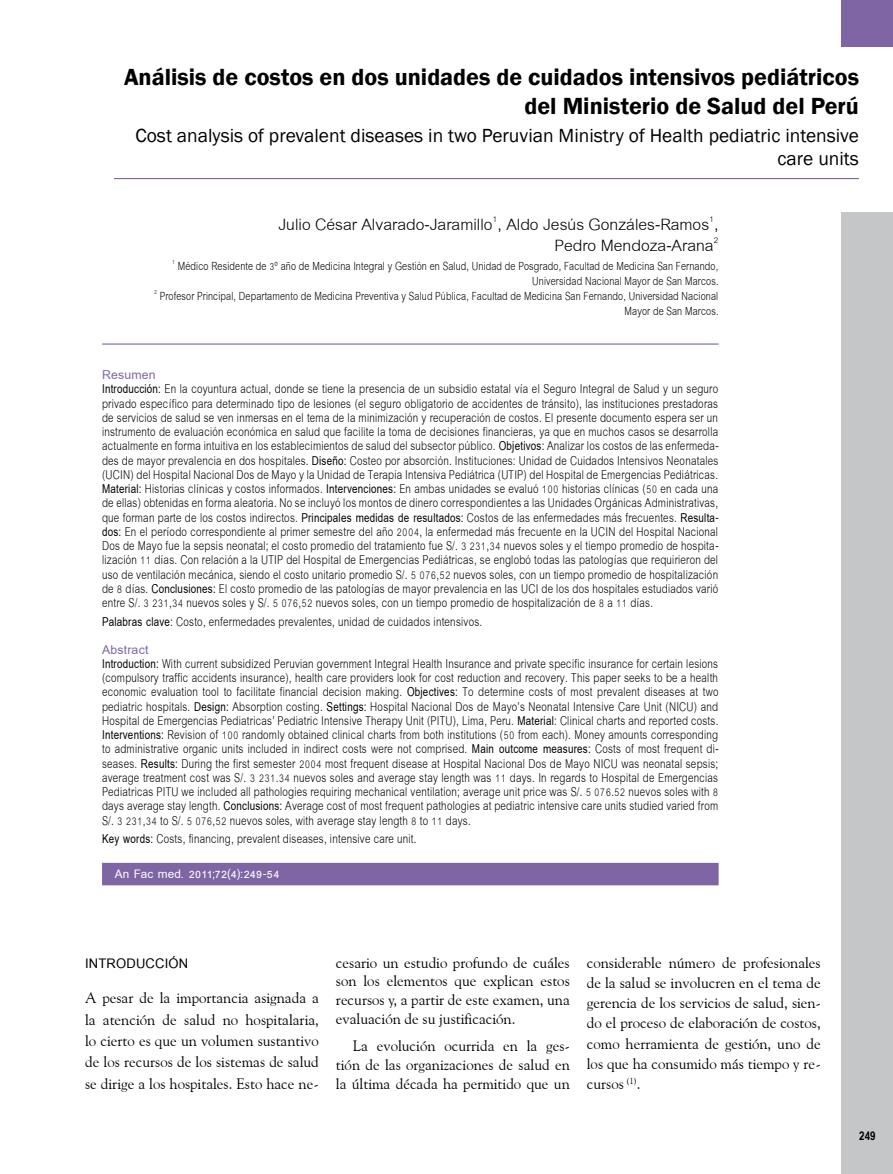
<style>
.page{position:relative;width:893px;height:1174px;background:#fff}
.page>*{position:absolute;margin:0;border:0;box-sizing:border-box;transform-origin:0 0}
.t1{font:600 24px/28.8px "Franklin Gothic";color:#000;text-align:right}
.t2{font:24px/21px "Cordia UPC";color:#000;text-align:right}
.t3{font:700 20.25px "Cordia UPC";letter-spacing:.01em;color:#000}
.t4{font:19.5px/23.4px "Franklin Gothic";color:#000;text-align:right}
.t5{font:18.75px/14.2px "Cordia UPC";letter-spacing:.015em;color:#000;scale:.8 1}
.t6{font:700 18px "Cordia UPC";letter-spacing:-.01em;color:#fff}
.t7{font:17.25px/15px "Cordia UPC";letter-spacing:.01em;color:#000;text-align:right;scale:.8 1}
.t8{font:15px/20.2px "Goudy Old Style BT";color:#000;text-align:justify}
.t9{font:700 12px "Arial Narrow";color:#000}
.s1{font-weight:700;color:#7f65a4}
.s2{font-weight:700}
</style>
<div class="page">
<div style="left:842px;top:0;width:51px;height:47px;background:#7f65a4"></div>
<div style="left:842px;top:213px;width:51px;height:961px;background:#c5c6c8"></div>
<hr style="left:114px;top:178px;width:745px;height:1px;background:#7f65a4">
<hr style="left:102px;top:343px;width:617px;height:1px;background:#7f65a4">
<div style="left:102px;top:863px;width:617px;height:22px;background:#7f65a4"></div>
<p class="t1" style="left:124px;top:63px;width:736px">Análisis de costos en dos unidades de cuidados intensivos pediátricos del Ministerio de Salud del Perú</p>
<p class="t4" style="left:136px;top:124px;width:725px">Cost analysis of prevalent diseases in two Peruvian Ministry of Health pediatric intensive care units</p>
<p class="t2" style="left:278px;top:214px;width:442px">Julio César Alvarado-Jaramillo<sup>1</sup>, Aldo Jesús Gonzáles-Ramos<sup>1</sup>,<br>Pedro Mendoza-Arana<sup>2</sup></p>
<p class="t7" style="left:154px;top:259px;width:707px"><sup>1</sup> Médico Residente de 3º año de Medicina Integral y Gestión en Salud, Unidad de Posgrado, Facultad de Medicina San Fernando, Universidad Nacional Mayor de San Marcos.<br><sup>2</sup> Profesor Principal, Departamento de Medicina Preventiva y Salud Pública, Facultad de Medicina San Fernando, Universidad Nacional Mayor de San Marcos.</p>
<p class="t5" style="left:102px;top:368px;width:772px"><span class="s1">Resumen<br></span><span class="s2">Introducción:</span> En la coyuntura actual, donde se tiene la presencia de un subsidio estatal vía el Seguro Integral de Salud y un seguro privado específico para determinado tipo de lesiones (el seguro obligatorio de accidentes de tránsito), las instituciones prestadoras de servicios de salud se ven inmersas en el tema de la minimización y recuperación de costos. El presente documento espera ser un instrumento de evaluación económica en salud que facilite la toma de decisiones financieras, ya que en muchos casos se desarrolla actualmente en forma intuitiva en los establecimientos de salud del subsector público. <span class="s2">Objetivos:</span> Analizar los costos de las enfermeda&shy;des de mayor prevalencia en dos hospitales. <span class="s2">Diseño:</span> Costeo por absorción. Instituciones: Unidad de Cuidados Intensivos Neonatales (UCIN) del Hospital Nacional Dos de Mayo y la Unidad de Terapia Intensiva Pediátrica (UTIP) del Hospital de Emergencias Pediátricas.<br><span class="s2">Material:</span> Historias clínicas y costos informados. <span class="s2">Intervenciones:</span> En ambas unidades se evaluó 100 historias clínicas (50 en cada una de ellas) obtenidas en forma aleatoria. No se incluyó los montos de dinero correspondientes a las Unidades Orgánicas Administrativas, que forman parte de los costos indirectos. <span class="s2">Principales medidas de resultados:</span> Costos de las enfermedades más frecuentes. <span class="s2">Resulta&shy;dos:</span> En el período correspondiente al primer semestre del año 2004, la enfermedad más frecuente en la UCIN del Hospital Nacional Dos de Mayo fue la sepsis neonatal; el costo promedio del tratamiento fue S/. 3 231,34 nuevos soles y el tiempo promedio de hospita&shy;lización 11 días. Con relación a la UTIP del Hospital de Emergencias Pediátricas, se englobó todas las patologías que requirieron del uso de ventilación mecánica, siendo el costo unitario promedio S/. 5 076,52 nuevos soles, con un tiempo promedio de hospitalización de 8 días. <span class="s2">Conclusiones:</span> El costo promedio de las patologías de mayor prevalencia en las UCI de los dos hospitales estudiados varió entre S/. 3 231,34 nuevos soles y S/. 5 076,52 nuevos soles, con un tiempo promedio de hospitalización de 8 a 11 días.</p>
<p class="t5" style="left:102px;top:608px;width:477px;line-height:27.8px"><span class="s2">Palabras clave</span>: Costo, enfermedades prevalentes, unidad de cuidados intensivos.<br><span class="s1">Abstract</span></p>
<p class="t5" style="left:102px;top:657px;width:772px;text-align:justify"><span class="s2">Introduction:</span> With current subsidized Peruvian government Integral Health Insurance and private specific insurance for certain lesions (compulsory traffic accidents insurance), health care providers look for cost reduction and recovery. This paper seeks to be a health economic evaluation tool to facilitate financial decision making. <span class="s2">Objectives:</span> To determine costs of most prevalent diseases at two pediatric hospitals. <span class="s2">Design:</span> Absorption costing. <span class="s2">Settings:</span> Hospital Nacional Dos de Mayo’s Neonatal Intensive Care Unit (NICU) and Hospital de Emergencias Pediatricas’ Pediatric Intensive Therapy Unit (PITU), Lima, Peru. <span class="s2">Material</span>: Clinical charts and reported costs.<br><span class="s2">Interventions:</span> Revision of 100 randomly obtained clinical charts from both institutions (50 from each). Money amounts corresponding to administrative organic units included in indirect costs were not comprised. <span class="s2">Main outcome measures:</span> Costs of most frequent di&shy;seases. <span class="s2">Results:</span> During the first semester 2004 most frequent disease at Hospital Nacional Dos de Mayo NICU was neonatal sepsis; average treatment cost was S/. 3 231.34 nuevos soles and average stay length was 11 days. In regards to Hospital de Emergencias Pediatricas PITU we included all pathologies requiring mechanical ventilation; average unit price was S/. 5 076.52 nuevos soles with 8 days average stay length. <span class="s2">Conclusions:</span> Average cost of most frequent pathologies at pediatric intensive care units studied varied from S/. 3 231,34 to S/. 5 076,52 nuevos soles, with average stay length 8 to 11 days.</p>
<p class="t5" style="left:102px;top:832px;width:395px"><span class="s2">Key words:</span> Costs, financing, prevalent diseases, intensive care unit.</p>
<p class="t6" style="left:115px;top:863px;width:166px">An Fac med. 2011;72(4):249-54</p>
<p class="t3" style="left:85px;top:950px;width:105px">Introducción</p>
<p class="t8" style="left:85px;top:986px;width:235px;line-height:21.5px">A pesar de la importancia asignada a la atención de salud no hospitalaria, lo cierto es que un volumen sustantivo de los recursos de los sistemas de salud se dirige a los hospitales. Esto hace ne-</p>
<p class="t8" style="left:336px;top:952px;width:235px;line-height:18.8px">cesario un estudio profundo de cuáles son los elementos que explican estos recursos y, a partir de este examen, una evaluación de su justificación.</p>
<p class="t8" style="left:336px;top:1036px;width:235px;line-height:18.8px;text-indent:17px">La evolución ocurrida en la ges&shy;tión de las organizaciones de salud en la última década ha permitido que un</p>
<p class="t8" style="left:587px;top:952px;width:235px">considerable número de profesionales de la salud se involucren en el tema de gerencia de los servicios de salud, sien&shy;do el proceso de elaboración de costos, como herramienta de gestión, uno de los que ha consumido más tiempo y re&shy;cursos <sup>(1)</sup>.</p>
<p class="t9" style="left:859px;top:1126px;width:18px">249</p>
</div>
